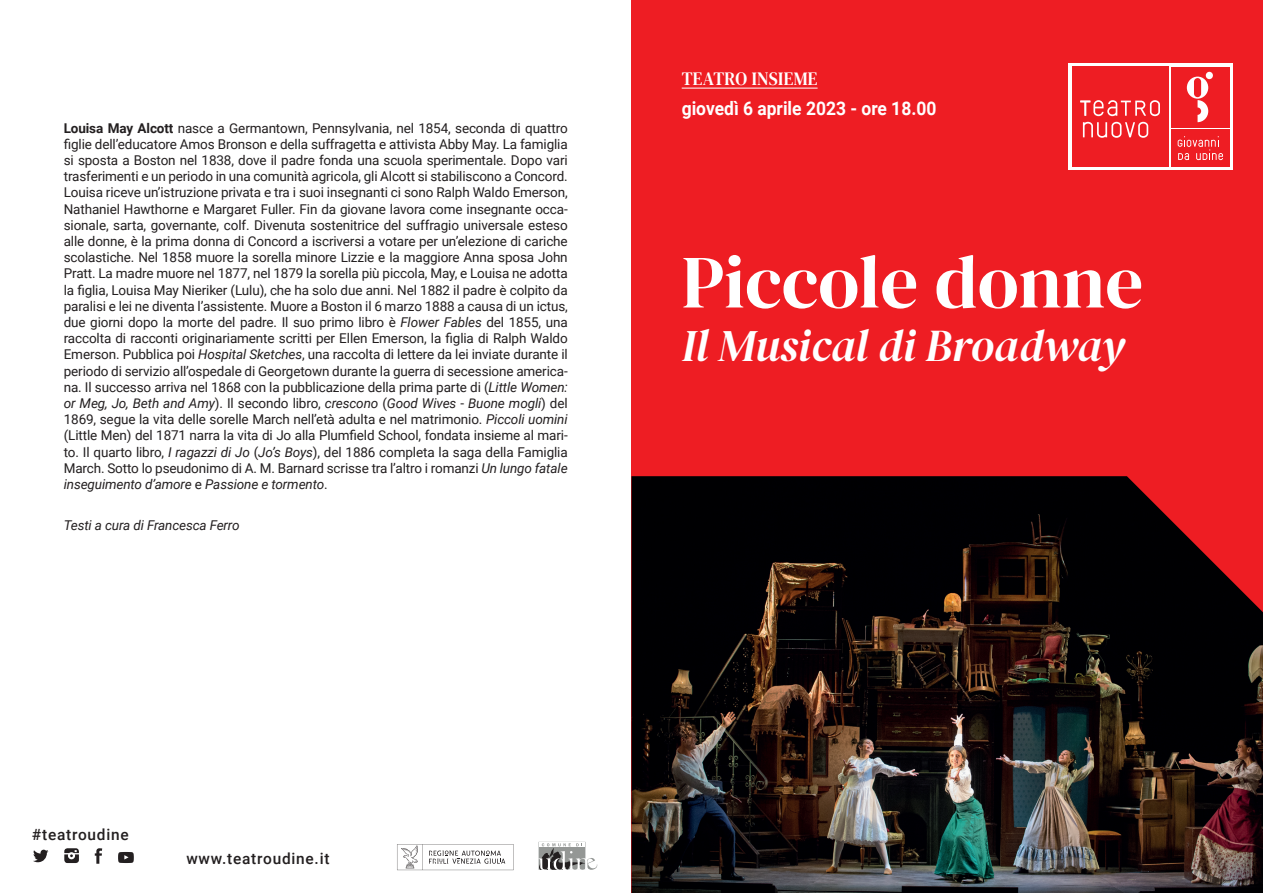
<style>
.page{position:relative;width:1263px;height:893px;background:#fff}
.page>*{position:absolute;margin:0;border:0;box-sizing:border-box;transform-origin:0 0}
.t1{font:75px "DM Serif Display";color:#fff}
.t2{font:italic 45px "DM Serif Display";letter-spacing:-.005em;color:#fff}
.t3{font:700 18.75px "Roboto";color:#fff;scale:.93 1}
.t4{font:18.75px "DM Serif Text";letter-spacing:.02em;color:#fff;scale:.93 1}
.t5{font:500 15.45px "Roboto";letter-spacing:.05em;color:#231f20}
.t6{font:13.5px/16.2px "Roboto";letter-spacing:-.01em;color:#231f20;text-align:justify}
.t7{font:italic 13.5px "Roboto";letter-spacing:-.01em;color:#231f20}
.s1{font-weight:700}
.s2{font-style:italic}
</style>
<div class="page">
<div style="left:631px;top:0;width:632px;height:893px;background:#ee1d23"></div>
<svg style="left:1068px;top:64px;width:165px;height:106px;fill:#fff"></svg>
<svg style="left:95px;top:848px;width:7px;height:16px"></svg>
<svg style="left:33px;top:850px;width:15px;height:12px"></svg>
<svg style="left:64px;top:848px;width:15px;height:15px"></svg>
<svg style="left:118px;top:852px;width:16px;height:11px"></svg>
<svg style="left:397px;top:844px;width:117px;height:26px"></svg>
<svg style="left:538px;top:842px;width:59px;height:28px"></svg>
<hr style="left:682px;top:88px;width:135px;height:1px;background:#fff">
<div style="left:1072px;top:67px;width:96px;height:100px;background:#ee1d23"></div>
<div style="left:1171px;top:67px;width:58px;height:61px;background:#ee1d23"></div>
<div style="left:1171px;top:130px;width:58px;height:37px;background:#ee1d23"></div>
<svg style="left:1187px;top:76px;width:21px;height:46px"></svg>
<div style="left:1206px;top:72px;width:7px;height:7px;background:#fff;border-radius:50%"></div>
<svg style="left:1083px;top:122px;width:65px;height:16px"></svg>
<svg style="left:1080px;top:100px;width:80px;height:16px"></svg>
<svg style="left:1178px;top:136px;width:45px;height:24px"></svg>
<img style="left:631px;top:476px;width:632px;height:417px">
<p class="t6" style="left:64px;top:119px;width:505px"><span class="s1">Louisa May Alcott</span> nasce a Germantown, Pennsylvania, nel 1854, seconda di quattro figlie dell’educatore Amos Bronson e della suffragetta e attivista Abby May. La famiglia si sposta a Boston nel 1838, dove il padre fonda una scuola sperimentale. Dopo vari trasferimenti e un periodo in una comunità agricola, gli Alcott si stabiliscono a Concord.<br>Louisa riceve un’istruzione privata e tra i suoi insegnanti ci sono Ralph Waldo Emerson, Nathaniel Hawthorne e Margaret Fuller. Fin da giovane lavora come insegnante occa&shy;sionale, sarta, governante, colf. Divenuta sostenitrice del suffragio universale esteso alle donne, è la prima donna di Concord a iscriversi a votare per un’elezione di cariche scolastiche. Nel 1858 muore la sorella minore Lizzie e la maggiore Anna sposa John Pratt. La madre muore nel 1877, nel 1879 la sorella più piccola, May, e Louisa ne adotta la figlia, Louisa May Nieriker (Lulu), che ha solo due anni. Nel 1882 il padre è colpito da paralisi e lei ne diventa l’assistente. Muore a Boston il 6 marzo 1888 a causa di un ictus, due giorni dopo la morte del padre. Il suo primo libro è <span class="s2">Flower Fables</span> del 1855, una raccolta di racconti originariamente scritti per Ellen Emerson, la figlia di Ralph Waldo Emerson. Pubblica poi <span class="s2">Hospital Sketches</span>, una raccolta di lettere da lei inviate durante il periodo di servizio all’ospedale di Georgetown durante la guerra di secessione america&shy;na. Il successo arriva nel 1868 con la pubblicazione della prima parte di (<span class="s2">Little Women: or Meg, Jo, Beth and Amy</span>). Il secondo libro, <span class="s2">crescono</span> (<span class="s2">Good Wives</span> - <span class="s2">Buone mogli</span>) del 1869, segue la vita delle sorelle March nell’età adulta e nel matrimonio. <span class="s2">Piccoli uomini </span>(Little Men) del 1871 narra la vita di Jo alla Plumfield School, fondata insieme al mari&shy;to. Il quarto libro, <span class="s2">I ragazzi di Jo</span> (<span class="s2">Jo’s Boys</span>), del 1886 completa la saga della Famiglia March. Sotto lo pseudonimo di A. M. Barnard scrisse tra l’altro i romanzi <span class="s2">Un lungo fatale inseguimento d’amore</span> e <span class="s2">Passione e tormento</span>.</p>
<p class="t7" style="left:64px;top:516px;width:177px">Testi a cura di Francesca Ferro</p>
<h3 class="t4" style="left:682px;top:68px;width:148px">TEATRO INSIEME</h3>
<h3 class="t3" style="left:682px;top:96px;width:275px">giovedì 6 aprile 2023 - ore 18.00</h3>
<h1 class="t1" style="left:682px;top:239px;width:463px">Piccole donne</h1>
<h2 class="t2" style="left:682px;top:320px;width:444px">Il Musical di Broadway</h2>
<p class="t5" style="left:32px;top:824px;width:98px">#teatroudine</p>
<p class="t5" style="left:186px;top:847px;width:145px">www.teatroudine.it</p>
</div>
